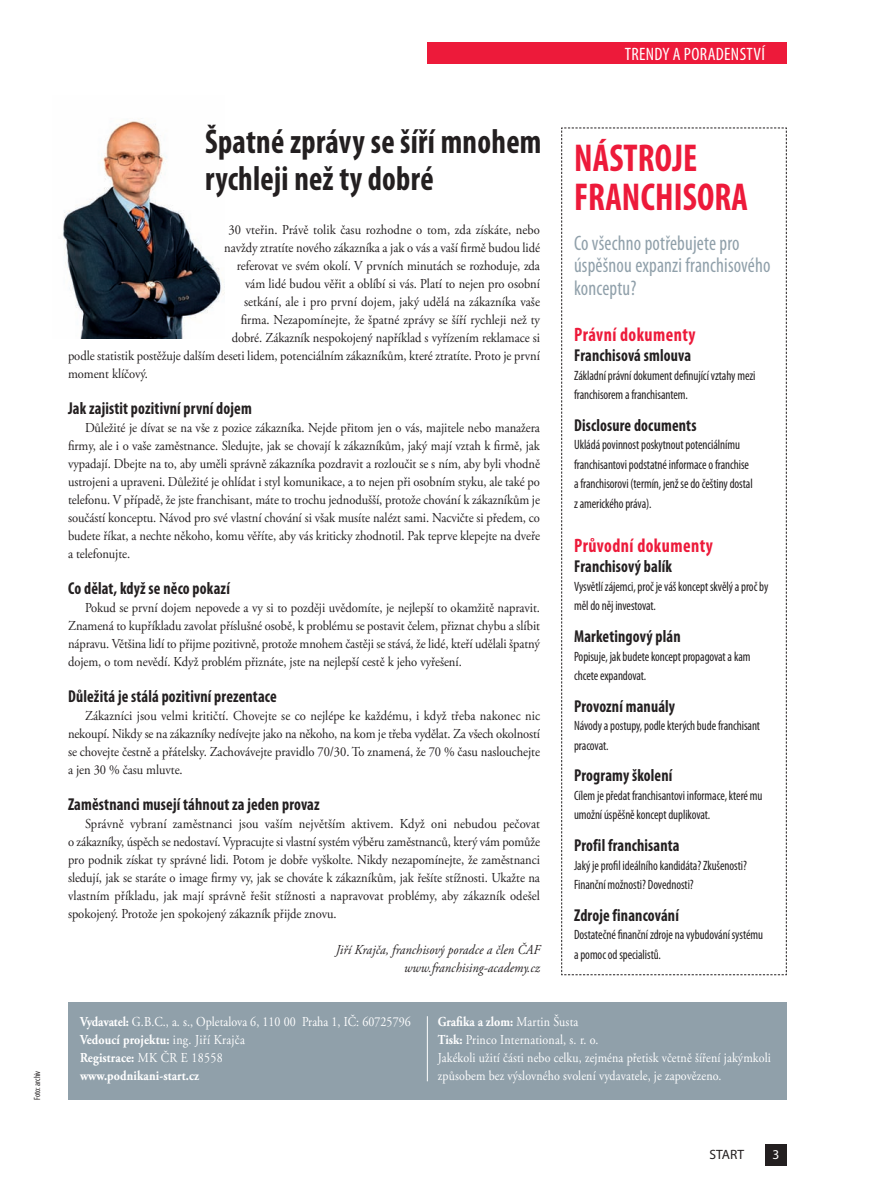
<style>
.page{position:relative;width:893px;height:1191px;background:#fff}
.page>*{position:absolute;margin:0;border:0;box-sizing:border-box;transform-origin:0 0}
.t1{font:700 condensed 39px/39px "Myriad Pro";letter-spacing:.005em;color:#ed1a3a;scale:.92 1}
.t2{font:700 condensed 34.5px/36px "Myriad Pro";letter-spacing:.01em;color:#231f20;scale:.92 1}
.t3{font:condensed 21px/22.5px "Myriad Pro";letter-spacing:.01em;color:#90a0aa;scale:.92 1}
.t4{font:700 condensed 19.5px "Myriad Pro";letter-spacing:.025em;color:#ed1a3a;scale:.92 1}
.t5{font:condensed 18px "Myriad Pro";letter-spacing:.02em;color:#fff}
.t6{font:700 condensed 17.25px "Myriad Pro";letter-spacing:.01em;color:#231f20;scale:.92 1}
.t7{font:13.65px/18px "Adobe Garamond Pro";letter-spacing:-.005em;color:#231f20;text-align:justify;scale:.92 1}
.t8{font:13.65px/18px "Adobe Garamond Pro";letter-spacing:.01em;color:#fff;scale:.88 1}
.t9{font:italic 13.65px/18px "Adobe Garamond Pro";letter-spacing:.01em;color:#231f20;text-align:right;scale:.92 1}
.t10{font:condensed 13.5px/19.5px "Myriad Pro";letter-spacing:-.005em;color:#231f20;scale:.92 1}
.t11{font:13.5px "Myriad Pro";color:#231f20}
.t12{font:13.5px "Myriad Pro";color:#fff}
.t13{font:condensed 9px "Myriad Pro";letter-spacing:-.005em;color:#231f20;scale:.92 1}
.s1{font-weight:700}
</style>
<div class="page">
<div style="left:765px;top:1144px;width:22px;height:21px;background:#231f20"></div>
<div style="left:427px;top:42px;width:360px;height:22px;background:#ed1a3a"></div>
<img style="left:63px;top:121px;width:162px;height:218px">
<div style="left:68px;top:1001px;width:719px;height:98px;background:#90a0aa"></div>
<svg style="left:561px;top:127px;width:226px;height:848px"></svg>
<hr style="left:427px;top:1016px;width:1px;height:65px;background:#fff">
<p class="t13" style="left:34px;top:1099px;width:33px;rotate:-90deg">Foto: archiv</p>
<h2 class="t2" style="left:205px;top:127px;width:367px">Špatné zprávy se šíří mnohem rychleji než ty dobré</h2>
<p class="t7" style="left:228px;top:222px;width:340px">30 vteřin. Právě tolik času rozhodne o tom, zda získáte, nebo</p>
<p class="t7" style="left:224px;top:240px;width:345px">navždy ztratíte nového zákazníka a jak o vás a vaší firmě budou lidé</p>
<p class="t7" style="left:237px;top:258px;width:331px">referovat ve svém okolí. V prvních minutách se rozhoduje, zda</p>
<p class="t7" style="left:245px;top:276px;width:322px">vám lidé budou věřit a oblíbí si vás. Platí to nejen pro osobní</p>
<p class="t7" style="left:244px;top:294px;width:323px">setkání, ale i pro první dojem, jaký udělá na zákazníka vaše</p>
<p class="t7" style="left:241px;top:312px;width:327px">firma. Nezapomínejte, že špatné zprávy se šíří rychleji než ty</p>
<p class="t7" style="left:232px;top:330px;width:337px">dobré. Zákazník nespokojený například s vyřízením reklamace si</p>
<p class="t7" style="left:68px;top:348px;width:514px">podle statistik postěžuje dalším deseti lidem, potenciálním zákazníkům, které ztratíte. Proto je první</p>
<p class="t7" style="left:68px;top:366px;width:88px">moment klíčový.</p>
<p class="t6" style="left:68px;top:402px;width:201px">Jak zajistit pozitivní první dojem</p>
<p class="t7" style="left:68px;top:420px;width:515px;text-indent:17px">Důležité je dívat se na vše z pozice zákazníka. Nejde přitom jen o vás, majitele nebo manažera firmy, ale i o vaše zaměstnance. Sledujte, jak se chovají k zákazníkům, jaký mají vztah k firmě, jak vypadají. Dbejte na to, aby uměli správně zákazníka pozdravit a rozloučit se s ním, aby byli vhodně ustrojeni a upraveni. Důležité je ohlídat i styl komunikace, a to nejen při osobním styku, ale také po telefonu. V případě, že jste franchisant, máte to trochu jednodušší, protože chování k zákazníkům je součástí konceptu. Návod pro své vlastní chování si však musíte nalézt sami. Nacvičte si předem, co budete říkat, a nechte někoho, komu věříte, aby vás kriticky zhodnotil. Pak teprve klepejte na dveře a telefonujte.</p>
<p class="t6" style="left:68px;top:582px;width:177px">Co dělat, když se něco pokazí</p>
<p class="t7" style="left:68px;top:600px;width:515px;text-indent:17px">Pokud se první dojem nepovede a vy si to později uvědomíte, je nejlepší to okamžitě napravit.<br>Znamená to kupříkladu zavolat příslušné osobě, k problému se postavit čelem, přiznat chybu a slíbit nápravu. Většina lidí to přijme pozitivně, protože mnohem častěji se stává, že lidé, kteří udělali špatný dojem, o tom nevědí. Když problém přiznáte, jste na nejlepší cestě k jeho vyřešení.</p>
<p class="t6" style="left:68px;top:690px;width:228px">Důležitá je stálá pozitivní prezentace</p>
<p class="t7" style="left:68px;top:708px;width:515px;text-indent:17px">Zákazníci jsou velmi kritičtí. Chovejte se co nejlépe ke každému, i když třeba nakonec nic nekoupí. Nikdy se na zákazníky nedívejte jako na někoho, na kom je třeba vydělat. Za všech okolností se chovejte čestně a přátelsky. Zachovávejte pravidlo 70/30. To znamená, že 70 % času naslouchejte a jen 30 % času mluvte.</p>
<p class="t6" style="left:68px;top:798px;width:275px">Zaměstnanci musejí táhnout za jeden provaz</p>
<p class="t7" style="left:68px;top:816px;width:515px;text-indent:17px">Správně vybraní zaměstnanci jsou vaším největším aktivem. Když oni nebudou pečovat o zákazníky, úspěch se nedostaví. Vypracujte si vlastní systém výběru zaměstnanců, který vám pomůže pro podnik získat ty správné lidi. Potom je dobře vyškolte. Nikdy nezapomínejte, že zaměstnanci sledují, jak se staráte o image firmy vy, jak se chováte k zákazníkům, jak řešíte stížnosti. Ukažte na vlastním příkladu, jak mají správně řešit stížnosti a napravovat problémy, aby zákazník odešel spokojený. Protože jen spokojený zákazník přijde znovu.</p>
<p class="t9" style="left:336px;top:942px;width:224px">Jiří Krajča, franchisový poradce a člen ČAF www.franchising-academy.cz</p>
<h3 class="t5" style="left:625px;top:47px;width:142px">TRENDY A PORADENSTVÍ</h3>
<h1 class="t1" style="left:574px;top:142px;width:191px">NÁSTROJE<br>FRANCHISORA</h1>
<h3 class="t3" style="left:574px;top:233px;width:215px">Co všechno potřebujete pro úspěšnou expanzi franchisového konceptu?</h3>
<h3 class="t4" style="left:574px;top:327px;width:134px">Právní dokumenty</h3>
<p class="t6" style="left:574px;top:349px;width:129px">Franchisová smlouva</p>
<p class="t10" style="left:574px;top:367px;width:199px">Základní právní dokument definující vztahy mezi franchisorem a franchisantem.</p>
<p class="t6" style="left:574px;top:419px;width:135px">Disclosure documents</p>
<p class="t10" style="left:574px;top:436px;width:196px">Ukládá povinnost poskytnout potenciálnímu franchisantovi podstatné informace o franchise a franchisorovi (termín, jenž se do češtiny dostal z amerického práva).</p>
<h3 class="t4" style="left:574px;top:538px;width:152px">Průvodní dokumenty</h3>
<p class="t6" style="left:574px;top:560px;width:108px">Franchisový balík</p>
<p class="t10" style="left:574px;top:577px;width:213px">Vysvětlí zájemci, proč je váš koncept skvělý a proč by měl do něj investovat.</p>
<p class="t6" style="left:574px;top:630px;width:117px">Marketingový plán</p>
<p class="t10" style="left:574px;top:647px;width:193px">Popisuje, jak budete koncept propagovat a kam chcete expandovat.</p>
<p class="t6" style="left:574px;top:699px;width:111px">Provozní manuály</p>
<p class="t10" style="left:574px;top:717px;width:204px">Návody a postupy, podle kterých bude franchisant pracovat.</p>
<p class="t6" style="left:574px;top:769px;width:108px">Programy školení</p>
<p class="t10" style="left:574px;top:787px;width:206px">Cílem je předat franchisantovi informace, které mu umožní úspěšně koncept duplikovat.</p>
<p class="t6" style="left:574px;top:839px;width:116px">Profil franchisanta</p>
<p class="t10" style="left:574px;top:856px;width:189px">Jaký je profil ideálního kandidáta? Zkušenosti?<br>Finanční možnosti? Dovednosti?</p>
<p class="t6" style="left:574px;top:908px;width:115px">Zdroje financování</p>
<p class="t10" style="left:574px;top:926px;width:207px">Dostatečné finanční zdroje na vybudování systému a pomoc od specialistů.</p>
<p class="t8" style="left:80px;top:1014px;width:377px"><span class="s1">Vydavatel:</span> G.B.C., a. s., Opletalova 6, 110 00 Praha 1, IČ: 60725796<br><span class="s1">Vedoucí projektu:</span> ing. Jiří Krajča<br><span class="s1">Registrace:</span> MK ČR E 18558<br><span class="s1">www.podnikani-start.cz</span></p>
<p class="t8" style="left:438px;top:1014px;width:380px"><span class="s1">Grafika a zlom:</span> Martin Šusta<br><span class="s1">Tisk:</span> Princo International, s. r. o.<br>Jakékoli užití části nebo celku, zejména přetisk včetně šíření jakýmkoli způsobem bez výslovného svolení vydavatele, je zapovězeno.</p>
<p class="t11" style="left:709px;top:1146px;width:36px">START</p>
<p class="t12" style="left:772px;top:1146px;width:8px">3</p>
</div>
